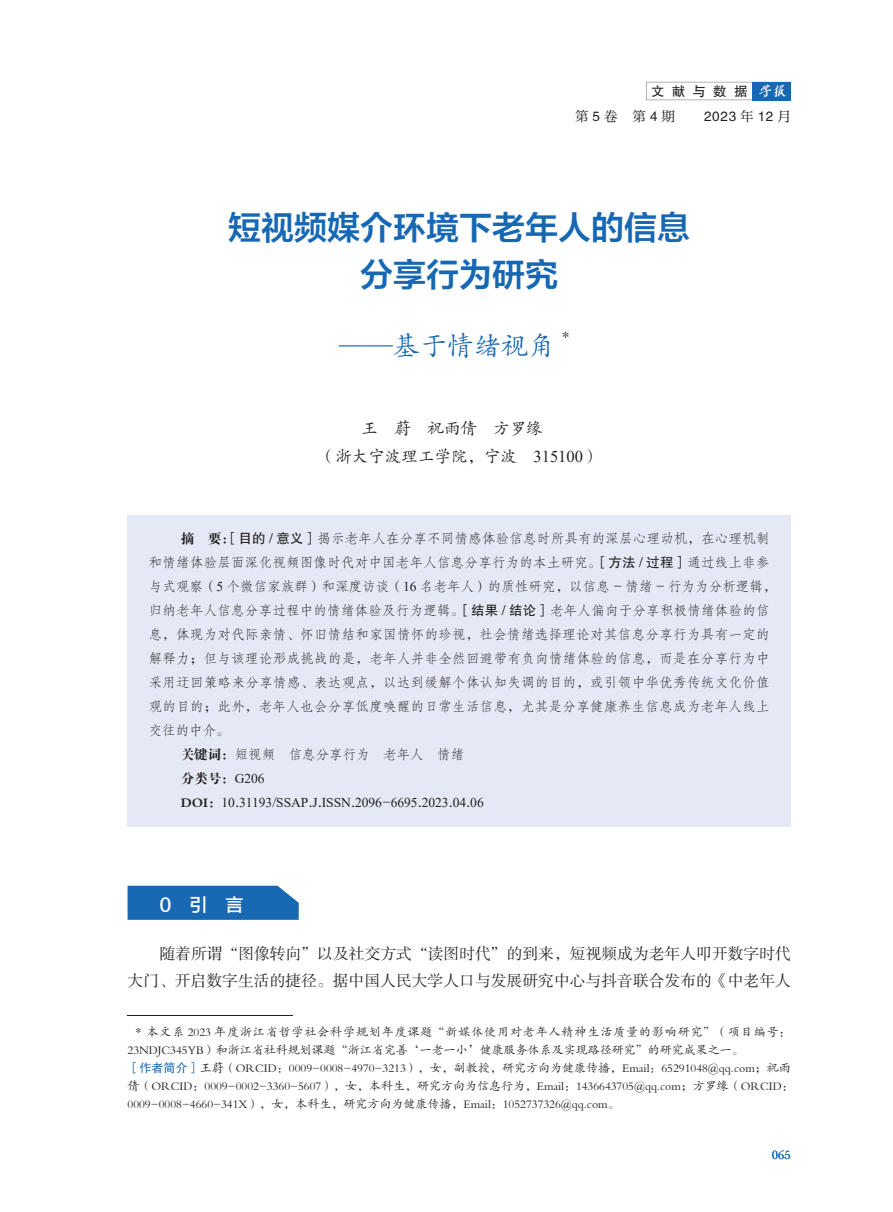
<style>
.page{position:relative;width:893px;height:1212px;background:#fff}
.page>*{position:absolute;margin:0;border:0;box-sizing:border-box;transform-origin:0 0}
.t1{font:33px/47.2px "FZLTZCHK GBK1 0";color:#1768b4;text-align:center}
.t2{font:27px "FZKTK GBK1 0";color:#1768b4}
.t3{font:18px "FZLTZHK GBK1 0";color:#fff}
.t4{font:16.5px/28.5px "FZKTK GBK1 0";color:#231f20;text-align:center}
.t5{font:15.75px/26.7px "FZSSK GBK1 0";letter-spacing:.005em;color:#231f20;text-align:right}
.t6{font:13.5px "FZFSK GBK1 0";letter-spacing:.025em;color:#231f20}
.t7{font:13.5px "FZFSK GBK1 0";letter-spacing:.005em;color:#231f20}
.t8{font:13.5px "Times New Roman";color:#231f20}
.t9{font:13.5px "FZFSK GBK1 0";color:#231f20}
.t10{font:13.5px "FZHTK GBK1 0";letter-spacing:.295em;color:#231f20}
.t11{font:13.5px "FZDBSK GBK1 0";color:#231f20}
.t12{font:13.5px "FZXIYSK GBK1 0";color:#231f20}
.t13{font:12.75px "Cochin";color:#1768b4}
.t14{font:12px/18px "FZKTK GBK1 0";color:#231f20}
.t15{font:12px "FZHTK GBK1 0";color:#231f20}
.s1{font-family:"Cai Yun Han Mao Bi Xing jian";color:#fff}
.s2{font-family:"FZHTK GBK1 0"}
.s3{font-family:"FZXIYSK GBK1 0"}
.s4{font-family:"Times New Roman"}
.s5{font-family:"FZDBSK GBK1 0"}
.s6{font-family:"FZFSK GBK1 0"}
.s7{font-family:"FZSSK GBK1 0"}
.s8{font-family:"FZHTK GBK1 0";color:#1768b4}
</style>
<div class="page">
<div style="left:128px;top:516px;width:663px;height:311px;background:#e4e9f5"></div>
<hr style="left:128px;top:1015px;width:165px;height:1px;background:#231f20">
<svg style="left:128px;top:886px;width:171px;height:34px;background:#2470b8"></svg>
<div style="left:160px;top:896px;width:120px;height:17px;background:#1868b4"></div>
<svg style="left:646px;top:82px;width:107px;height:18px"></svg>
<div style="left:753px;top:82px;width:38px;height:18px;background:#1768b4"></div>
<p class="t10" style="left:651px;top:84px;width:137px">文献与数据 <span class="s1">学报</span></p>
<p class="t15" style="left:559px;top:105px;width:233px">文献与数据学报，2023，5（4）：065-076.</p>
<p class="t12" style="left:575px;top:108px;width:102px">第<span class="s2">5</span>卷 第<span class="s2">4</span>期</p>
<p class="t10" style="left:704px;top:109px;width:88px">2023 <span class="s3">年</span> 12 <span class="s3">月</span></p>
<h1 class="t1" style="left:228px;top:206px;width:463px">短视频媒介环境下老年人的信息分享行为研究</h1>
<h2 class="t2" style="left:339px;top:332px;width:218px">——基于情绪视角</h2>
<h3 class="t5" style="left:562px;top:324px;width:19px">*<sub>A</sub></h3>
<h3 class="t4" style="left:319px;top:414px;width:282px">王 蔚 祝雨倩 方罗缘 <sup>B<br></sup>（浙大宁波理工学院，宁波 <span class="s4">315100</span>）</h3>
<p class="t6" style="left:181px;top:531px;width:590px"><span class="s5">摘 要：</span><span class="s2">［目的 / 意义］</span>揭示老年人在分享不同情感体验信息时所具有的深层心理动机，在心理机制</p>
<p class="t6" style="left:149px;top:555px;width:622px">和情绪体验层面深化视频图像时代对中国老年人信息分享行为的本土研究。<span class="s2">［方法 / 过程］</span>通过线上非参</p>
<p class="t7" style="left:149px;top:579px;width:629px">与式观察（<span class="s4">5</span> 个微信家族群）和深度访谈（<span class="s4">16</span> 名老年人）的质性研究，以信息 - 情绪 - 行为为分析逻辑，</p>
<p class="t6" style="left:149px;top:603px;width:622px">归纳老年人信息分享过程中的情绪体验及行为逻辑。<span class="s2">［结果 / 结论］</span>老年人偏向于分享积极情绪体验的信</p>
<p class="t6" style="left:149px;top:627px;width:622px">息，体现为对代际亲情、怀旧情结和家国情怀的珍视，社会情绪选择理论对其信息分享行为具有一定的</p>
<p class="t6" style="left:149px;top:651px;width:622px">解释力；但与该理论形成挑战的是，老年人并非全然回避带有负向情绪体验的信息，而是在分享行为中</p>
<p class="t6" style="left:149px;top:675px;width:622px">采用迂回策略来分享情感、表达观点，以达到缓解个体认知失调的目的，或引领中华优秀传统文化价值</p>
<p class="t6" style="left:149px;top:699px;width:622px">观的目的；此外，老年人也会分享低度唤醒的日常生活信息，尤其是分享健康养生信息成为老年人线上</p>
<p class="t6" style="left:149px;top:723px;width:82px">交往的中介。</p>
<p class="t9" style="left:181px;top:747px;width:285px"><span class="s5">关键词：</span>短视频 信息分享行为 老年人 情绪</p>
<p class="t11" style="left:181px;top:771px;width:85px">分类号：<span class="s4">G206</span></p>
<p class="t8" style="left:181px;top:793px;width:305px"><span class="s5">DOI：</span>10<span class="s6">.</span>31193<span class="s6">/</span>SSAP<span class="s6">.</span>J<span class="s6">.</span>ISSN<span class="s6">.</span>2096<span class="s6">-</span>6695<span class="s6">.</span>2023<span class="s6">.</span>04<span class="s6">.</span>06</p>
<h3 class="t3" style="left:159px;top:895px;width:86px">0 引 言</h3>
<h3 class="t5" style="left:128px;top:941px;width:665px">随着所谓“图像转向”以及社交方式“读图时代”的到来，短视频成为老年人叩开数字时代<br>大门、开启数字生活的捷径。据中国人民大学人口与发展研究中心与抖音联合发布的《中老年人</h3>
<p class="t14" style="left:128px;top:1023px;width:668px;text-indent:8px"><span class="s7">*</span> 本文系 2023 年度浙江省哲学社会科学规划年度课题“新媒体使用对老年人精神生活质量的影响研究”（项目编号：23NDJC345YB）和浙江省社科规划课题“浙江省完善‘一老一小’健康服务体系及实现路径研究”的研究成果之一。<br><span class="s8">［作者简介］</span>王蔚（ORCID：0009-0008-4970-3213），女，副教授，研究方向为健康传播，Email：65291048@qq.com；祝雨倩（ORCID：0009-0002-3360-5607），女，本科生，研究方向为信息行为，Email：1436643705@qq.com；方罗缘（ORCID：0009-0008-4660-341X），女，本科生，研究方向为健康传播，Email：1052737326@qq.com。</p>
<p class="t13" style="left:772px;top:1146px;width:21px">065</p>
</div>
